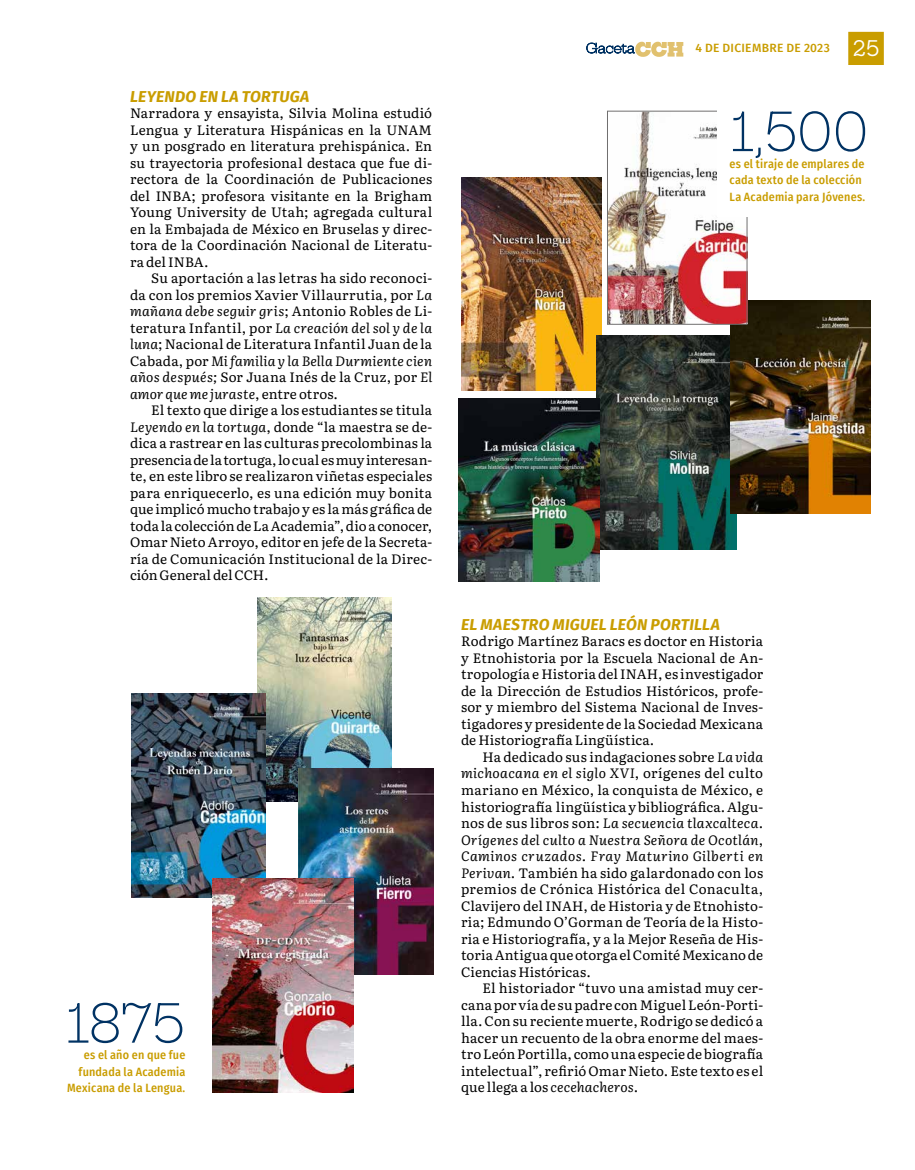
<style>
.page{position:relative;width:915px;height:1170px;background:#fff}
.page>*{position:absolute;margin:0;border:0;box-sizing:border-box;transform-origin:0 0}
.t1{font:300 52.5px "Hepta Slab";letter-spacing:-.025em;color:#003263}
.t2{font:italic 700 15.75px "Fira Sans";letter-spacing:.015em;color:#c99d00}
.t3{font:13.5px/16.5px "Literata 18 pt";letter-spacing:.01em;color:#000;text-align:justify}
.t4{font:500 12px/16.5px "Fira Sans Condensed";letter-spacing:.015em;color:#c99d00;text-align:right}
.t5{font:500 12px "Fira Sans";letter-spacing:.025em;color:#c99d00}
.s1{font-style:italic}
.s2{font-family:"Hepta Slab";font-weight:400;font-size:21px;color:#fff}
</style>
<div class="page">
<img style="left:258px;top:597px;width:134px;height:204px">
<img style="left:131px;top:693px;width:134px;height:204px">
<img style="left:298px;top:768px;width:136px;height:206px">
<img style="left:212px;top:878px;width:141px;height:214px">
<img style="left:461px;top:177px;width:140px;height:213px">
<img style="left:596px;top:335px;width:140px;height:214px">
<img style="left:730px;top:301px;width:140px;height:212px">
<img style="left:459px;top:398px;width:139px;height:183px">
<img style="left:609px;top:113px;width:136px;height:209px">
<div style="left:607px;top:111px;width:140px;height:213px;border:1px solid #706f6f"></div>
<div style="left:716px;top:72px;width:169px;height:145px;background:#fff"></div>
<svg style="left:586px;top:41px;width:97px;height:16px"></svg>
<div style="left:848px;top:32px;width:35px;height:33px;background:#c99d00"></div>
<p class="t2" style="left:130px;top:83px;width:181px">LEYENDO EN LA TORTUGA</p>
<p class="t3" style="left:130px;top:104px;width:303px">Narradora y ensayista, Silvia Molina estudió Lengua y Literatura Hispánicas en la UNAM y un posgrado en literatura prehispánica. En su trayectoria profesional destaca que fue di&shy;rectora de la Coordinación de Publicaciones del INBA; profesora visitante en la Brigham Young University de Utah; agregada cultural en la Embajada de México en Bruselas y direc&shy;tora de la Coordinación Nacional de Literatu&shy;ra del INBA.</p>
<p class="t3" style="left:130px;top:269px;width:303px;text-indent:21px">Su aportación a las letras ha sido reconoci&shy;da con los premios Xavier Villaurrutia, por <span class="s1">La mañana debe seguir gris</span>; Antonio Robles de Li&shy;teratura Infantil, por <span class="s1">La creación del sol y de la luna</span>; Nacional de Literatura Infantil Juan de la Cabada, por <span class="s1">Mi familia y la Bella Durmiente cien años después;</span> Sor Juana Inés de la Cruz, por <span class="s1">El amor que me juraste</span>, entre otros.</p>
<p class="t3" style="left:130px;top:401px;width:303px;text-indent:21px">El texto que dirige a los estudiantes se titula <span class="s1">Leyendo en la tortuga</span>, donde “la maestra se de&shy;dica a rastrear en las culturas precolombinas la presencia de la tortuga, lo cual es muy interesan&shy;te, en este libro se realizaron viñetas especiales para enriquecerlo, es una edición muy bonita que implicó mucho trabajo y es la más gráfica de toda la colección de La Academia”, dio a conocer, Omar Nieto Arroyo, editor en jefe de la Secreta&shy;ría de Comunicación Institucional de la Direc&shy;ción General del CCH.</p>
<h1 class="t1" style="left:65px;top:978px;width:122px">1875</h1>
<p class="t4" style="left:67px;top:1046px;width:120px">es el año en que fue fundada la Academia<br>Mexicana de la Lengua.</p>
<p class="t5" style="left:695px;top:39px;width:186px">4 DE DICIEMBRE DE 2023 <span class="s2">25</span></p>
<h1 class="t1" style="left:729px;top:87px;width:141px">1,500</h1>
<p class="t4" style="left:729px;top:155px;width:137px;text-align:left">es el tiraje de emplares de cada texto de la colección<br>La Academia para Jóvenes.</p>
<p class="t2" style="left:461px;top:611px;width:260px">EL MAESTRO MIGUEL LEÓN PORTILLA</p>
<p class="t3" style="left:461px;top:632px;width:303px">Rodrigo Martínez Baracs es doctor en Historia y Etnohistoria por la Escuela Nacional de An&shy;tropología e Historia del INAH, es investigador de la Dirección de Estudios Históricos, profe&shy;sor y miembro del Sistema Nacional de Inves&shy;tigadores y presidente de la Sociedad Mexicana de Historiografía Lingüística.</p>
<p class="t3" style="left:461px;top:747px;width:303px;text-indent:21px">Ha dedicado sus indagaciones sobre <span class="s1">La vida michoacana en el siglo XVI</span>, orígenes del culto mariano en México, la conquista de México, e historiografía lingüística y bibliográfica. Algu&shy;nos de sus libros son: <span class="s1">La secuencia tlaxcalteca</span>.<br><span class="s1">Orígenes del culto a Nuestra Señora de Ocotlán</span>, <span class="s1">Caminos cruzados. Fray Maturino Gilberti en Perivan</span>. También ha sido galardonado con los premios de Crónica Histórica del Conaculta, Clavijero del INAH, de Historia y de Etnohisto&shy;ria; Edmundo O’Gorman de Teoría de la Histo&shy;ria e Historiografía, y a la Mejor Reseña de His&shy;toria Antigua que otorga el Comité Mexicano de Ciencias Históricas.</p>
<p class="t3" style="left:461px;top:978px;width:303px;text-indent:21px">El historiador “tuvo una amistad muy cer&shy;cana por vía de su padre con Miguel León-Porti&shy;lla. Con su reciente muerte, Rodrigo se dedicó a hacer un recuento de la obra enorme del maes&shy;tro León Portilla, como una especie de biografía intelectual”, refirió Omar Nieto. Este texto es el que llega a los <span class="s1">cecehacheros</span>.</p>
</div>
